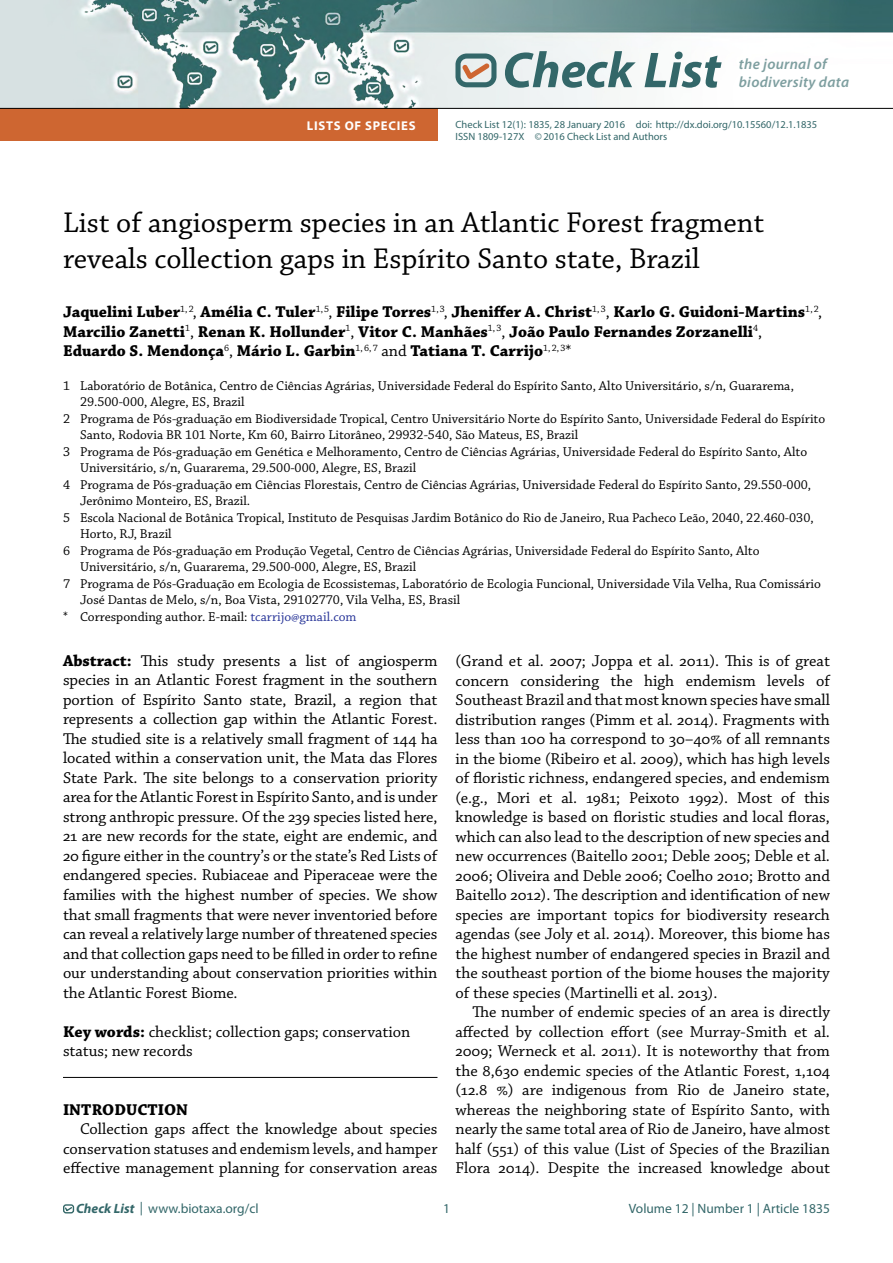
<style>
.page{position:relative;width:893px;height:1263px;background:#fff}
.page>*{position:absolute;margin:0;border:0;box-sizing:border-box;transform-origin:0 0}
.t1{font:italic 700 50.7px "Myriad Pro";color:#336769}
.t2{font:30px/36px "Chaparral Pro";color:#000}
.t3{font:16.5px/19.5px "Chaparral Pro";color:#000;text-align:justify}
.t4{font:700 16.5px/19.5px "Chaparral Pro";color:#000}
.t5{font:italic 600 15px/18px "Myriad Pro";letter-spacing:.02em;color:#7e9fa0}
.t6{font:13.5px "Chaparral Pro";color:#000}
.t7{font:13.5px "Myriad Pro";color:#336769}
.t8{font:700 12.75px "Myriad Pro";letter-spacing:.06em;color:#fff}
.t9{font:10.5px/12.6px "Myriad Pro";color:#336769}
.s1{font-weight:400}
.s2{color:#293699}
.s3{font-weight:700}
.s4{font-weight:700;font-style:italic}
</style>
<div class="page">
<div style="left:63px;top:1204px;width:11px;height:9px;border:1px solid #336767;border-radius:2px"></div>
<svg style="left:64px;top:1206px;width:9px;height:6px"></svg>
<img style="left:0;top:0;width:893px;height:108px">
<svg style="left:455px;top:53px;width:41px;height:34px"></svg>
<hr style="left:63px;top:1077px;width:374px;height:1px;background:#000">
<div style="left:0;top:109px;width:437px;height:32px;background:#ce6631"></div>
<hr style="left:0;top:108px;width:893px;height:1px;background:#000">
<p class="t8" style="left:307px;top:117px;width:110px">LISTS OF SPECIES</p>
<h1 class="t1" style="left:502px;top:37px;width:220px">Check List</h1>
<p class="t5" style="left:739px;top:55px;width:112px">the journal of biodiversity data</p>
<p class="t9" style="left:455px;top:118px;width:363px">Check List 12(1): 1835, 28 January 2016 doi: http://dx.doi.org/10.15560/12.1.1835<br>ISSN 1809-127X ©2016 Check List and Authors</p>
<h2 class="t2" style="left:63px;top:206px;width:703px">List of angiosperm species in an Atlantic Forest fragment reveals collection gaps in Espírito Santo state, Brazil</h2>
<p class="t4" style="left:63px;top:303px;width:761px">Jaquelini Luber<sup>1,2</sup><span class="s1">,</span> Amélia C. Tuler<sup>1,5</sup><span class="s1">,</span> Filipe Torres<sup>1,3</sup><span class="s1">,</span> Jheniffer A. Christ<sup>1,3</sup><span class="s1">,</span> Karlo G. Guidoni-Martins<sup>1,2</sup><span class="s1">,<br></span>Marcilio Zanetti<sup>1</sup><span class="s1">,</span> Renan K. Hollunder<sup>1</sup><span class="s1">,</span> Vitor C. Manhães<sup>1,3</sup><span class="s1">,</span> João Paulo Fernandes Zorzanelli<sup>4</sup><span class="s1">,<br></span>Eduardo S. Mendonça<sup>6</sup><span class="s1">,</span> Mário L. Garbin<sup>1,6,7</sup> <span class="s1">and</span> Tatiana T. Carrijo<sup>1,2,3</sup><span class="s1">*</span></p>
<p class="t6" style="left:63px;top:378px;width:732px">1 Laboratório de Botânica, Centro de Ciências Agrárias, Universidade Federal do Espírito Santo, Alto Universitário, s/n, Guararema,</p>
<p class="t6" style="left:80px;top:395px;width:166px">29.500-000, Alegre, ES, Brazil</p>
<p class="t6" style="left:63px;top:411px;width:764px">2 Programa de Pós-graduação em Biodiversidade Tropical, Centro Universitário Norte do Espírito Santo, Universidade Federal do Espírito</p>
<p class="t6" style="left:80px;top:428px;width:500px">Santo, Rodovia BR 101 Norte, Km 60, Bairro Litorâneo, 29932-540, São Mateus, ES, Brazil</p>
<p class="t6" style="left:63px;top:444px;width:746px">3 Programa de Pós-graduação em Genética e Melhoramento, Centro de Ciências Agrárias, Universidade Federal do Espírito Santo, Alto</p>
<p class="t6" style="left:80px;top:461px;width:338px">Universitário, s/n, Guararema, 29.500-000, Alegre, ES, Brazil</p>
<p class="t6" style="left:63px;top:477px;width:750px">4 Programa de Pós-graduação em Ciências Florestais, Centro de Ciências Agrárias, Universidade Federal do Espírito Santo, 29.550-000,</p>
<p class="t6" style="left:80px;top:494px;width:172px">Jerônimo Monteiro, ES, Brazil.</p>
<p class="t6" style="left:63px;top:510px;width:752px">5 Escola Nacional de Botânica Tropical, Instituto de Pesquisas Jardim Botânico do Rio de Janeiro, Rua Pacheco Leão, 2040, 22.460-030,</p>
<p class="t6" style="left:80px;top:527px;width:93px">Horto, RJ, Brazil</p>
<p class="t6" style="left:63px;top:543px;width:698px">6 Programa de Pós-graduação em Produção Vegetal, Centro de Ciências Agrárias, Universidade Federal do Espírito Santo, Alto</p>
<p class="t6" style="left:80px;top:560px;width:338px">Universitário, s/n, Guararema, 29.500-000, Alegre, ES, Brazil</p>
<p class="t6" style="left:63px;top:576px;width:759px">7 Programa de Pós-Graduação em Ecologia de Ecossistemas, Laboratório de Ecologia Funcional, Universidade Vila Velha, Rua Comissário</p>
<p class="t6" style="left:80px;top:593px;width:382px">José Dantas de Melo, s/n, Boa Vista, 29102770, Vila Velha, ES, Brasil</p>
<p class="t6" style="left:63px;top:609px;width:295px">* Corresponding author. E-mail: <span class="s2">tcarrijo@gmail.com</span></p>
<p class="t3" style="left:63px;top:652px;width:376px"><span class="s3">Abstract:</span> This study presents a list of angiosperm species in an Atlantic Forest fragment in the southern portion of Espírito Santo state, Brazil, a region that represents a collection gap within the Atlantic Forest.<br>The studied site is a relatively small fragment of 144 ha located within a conservation unit, the Mata das Flores State Park. The site belongs to a conservation priority area for the Atlantic Forest in Espírito Santo, and is under strong anthropic pressure. Of the 239 species listed here, 21 are new records for the state, eight are endemic, and 20 figure either in the country’s or the state’s Red Lists of endangered species. Rubiaceae and Piperaceae were the families with the highest number of species. We show that small fragments that were never inventoried before can reveal a relatively large number of threatened species and that collection gaps need to be filled in order to refine our understanding about conservation priorities within the Atlantic Forest Biome.</p>
<p class="t3" style="left:63px;top:1022px;width:349px"><span class="s3">Key words:</span> checklist; collection gaps; conservation status; new records</p>
<p class="t3" style="left:455px;top:652px;width:376px">(Grand et al. 2007; Joppa et al. 2011). This is of great concern considering the high endemism levels of Southeast Brazil and that most known species have small distribution ranges (Pimm et al. 2014). Fragments with less than 100 ha correspond to 30–40% of all remnants in the biome (Ribeiro et al. 2009), which has high levels of floristic richness, endangered species, and endemism (e.g., Mori et al. 1981; Peixoto 1992). Most of this knowledge is based on floristic studies and local floras, which can also lead to the description of new species and new occurrences (Baitello 2001; Deble 2005; Deble et al.<br>2006; Oliveira and Deble 2006; Coelho 2010; Brotto and Baitello 2012). The description and identification of new species are important topics for biodiversity research agendas (see Joly et al. 2014). Moreover, this biome has the highest number of endangered species in Brazil and the southeast portion of the biome houses the majority of these species (Martinelli et al. 2013).</p>
<p class="t3" style="left:455px;top:1003px;width:376px;text-indent:17px">The number of endemic species of an area is directly affected by collection effort (see Murray-Smith et al.<br>2009; Werneck et al. 2011). It is noteworthy that from the 8,630 endemic species of the Atlantic Forest, 1,104 (12.8 %) are indigenous from Rio de Janeiro state, whereas the neighboring state of Espírito Santo, with nearly the same total area of Rio de Janeiro, have almost half (551) of this value (List of Species of the Brazilian Flora 2014). Despite the increased knowledge about</p>
<p class="t4" style="left:63px;top:1100px;width:127px">INTRODUCTION</p>
<p class="t3" style="left:63px;top:1120px;width:376px;text-indent:17px">Collection gaps affect the knowledge about species conservation statuses and endemism levels, and hamper effective management planning for conservation areas</p>
<p class="t7" style="left:76px;top:1200px;width:184px"><span class="s4">Check List</span> | www.biotaxa.org/cl</p>
<p class="t7" style="left:443px;top:1200px;width:8px">1</p>
<p class="t7" style="left:629px;top:1200px;width:203px">Volume 12 | Number 1 | Article 1835</p>
</div>
